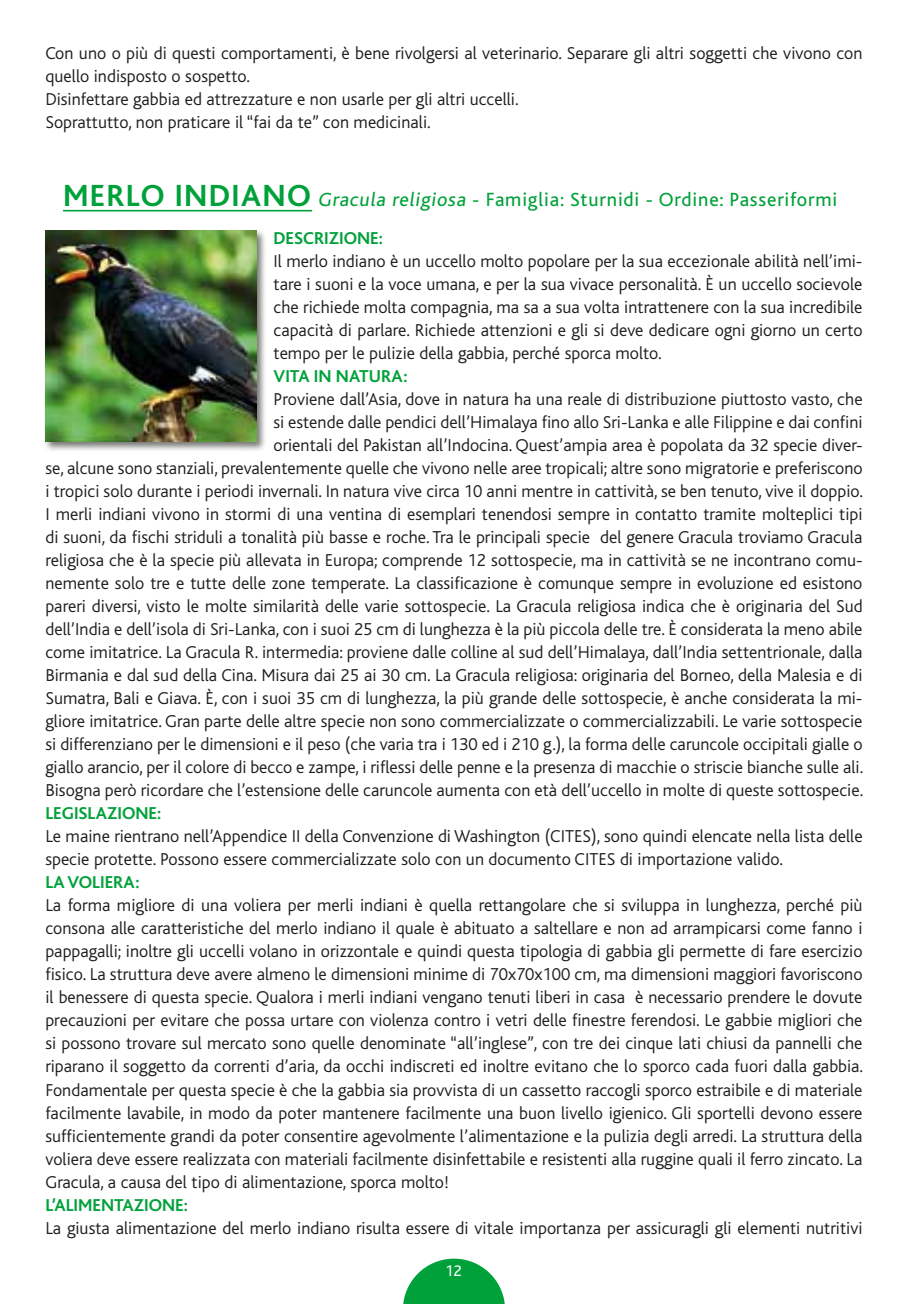
<style>
.page{position:relative;width:908px;height:1304px;background:#fff}
.page>*{position:absolute;margin:0;border:0;box-sizing:border-box;transform-origin:0 0}
.t1{font:700 32px "Bliss";color:#00a13a}
.t2{font:20px "Bliss";letter-spacing:.04em;color:#00a13a}
.t3{font:300 18px/23px "Bliss";color:#1d1d1b;text-align:justify}
.t4{font:700 18px "Bliss";letter-spacing:.16em;color:#00a13a}
.t5{font:16px "Bliss";color:#fff}
.s1{font-weight:700;font-size:32px}
</style>
<div class="page">
<svg style="left:403px;top:1259px;width:102px;height:45px"></svg>
<div style="left:43px;top:228px;width:223px;height:223px;background:#1d1d1b;opacity:.6"></div>
<img style="left:45px;top:231px;width:211px;height:210px">
<hr style="left:63px;top:210px;width:249px;height:1px;background:#00a13a">
<p class="t3" style="left:45px;top:42px;width:818px;text-align:left">Con uno o più di questi comportamenti, è bene rivolgersi al veterinario. Separare gli altri soggetti che vivono con quello indisposto o sospetto.<br>Disinfettare gabbia ed attrezzature e non usarle per gli altri uccelli.<br>Soprattutto, non praticare il “fai da te” con medicinali.</p>
<h1 class="t1" style="left:63px;top:179px;width:131px">MERLO INDIAN</h1>
<p class="t2" style="left:287px;top:189px;width:551px"><span class="s1">O</span> Gracula religiosa - Famiglia: Sturnidi - Ordine: Passeriformi</p>
<p class="t4" style="left:273px;top:229px;width:23px">DESCRIZIONE</p>
<p class="t4" style="left:379px;top:229px;width:6px">:</p>
<p class="t3" style="left:273px;top:250px;width:590px">Il merlo indiano è un uccello molto popolare per la sua eccezionale abilità nell’imi&shy;tare i suoni e la voce umana, e per la sua vivace personalità. È un uccello socievole che richiede molta compagnia, ma sa a sua volta intrattenere con la sua incredibile capacità di parlare. Richiede attenzioni e gli si deve dedicare ogni giorno un certo tempo per le pulizie della gabbia, perché sporca molto.</p>
<p class="t4" style="left:273px;top:367px;width:10px">VITA</p>
<p class="t4" style="left:314px;top:367px;width:34px">IN NATURA</p>
<p class="t4" style="left:403px;top:367px;width:6px">:</p>
<p class="t3" style="left:45px;top:388px;width:819px;text-align:right">Proviene dall’Asia, dove in natura ha una reale di distribuzione piuttosto vasto, che<br>si estende dalle pendici dell’Himalaya fino allo Sri-Lanka e alle Filippine e dai confini<br>orientali del Pakistan all’Indocina. Quest’ampia area è popolata da 32 specie diver-<br>se, alcune sono stanziali, prevalentemente quelle che vivono nelle aree tropicali; altre sono migratorie e preferiscono i tropici solo durante i periodi invernali. In natura vive circa 10 anni mentre in cattività, se ben tenuto, vive il doppio.<br>I merli indiani vivono in stormi di una ventina di esemplari tenendosi sempre in contatto tramite molteplici tipi di suoni, da fischi striduli a tonalità più basse e roche. Tra le principali specie del genere Gracula troviamo Gracula religiosa che è la specie più allevata in Europa; comprende 12 sottospecie, ma in cattività se ne incontrano comu&shy;nemente solo tre e tutte delle zone temperate. La classificazione è comunque sempre in evoluzione ed esistono pareri diversi, visto le molte similarità delle varie sottospecie. La Gracula religiosa indica che è originaria del Sud dell’India e dell’isola di Sri-Lanka, con i suoi 25 cm di lunghezza è la più piccola delle tre. È considerata la meno abile come imitatrice. La Gracula R. intermedia: proviene dalle colline al sud dell’Himalaya, dall’India settentrionale, dalla Birmania e dal sud della Cina. Misura dai 25 ai 30 cm. La Gracula religiosa: originaria del Borneo, della Malesia e di Sumatra, Bali e Giava. È, con i suoi 35 cm di lunghezza, la più grande delle sottospecie, è anche considerata la mi&shy;gliore imitatrice. Gran parte delle altre specie non sono commercializzate o commercializzabili. Le varie sottospecie si differenziano per le dimensioni e il peso (che varia tra i 130 ed i 210 g.), la forma delle caruncole occipitali gialle o giallo arancio, per il colore di becco e zampe, i riflessi delle penne e la presenza di macchie o striscie bianche sulle ali.<br>Bisogna però ricordare che l’estensione delle caruncole aumenta con età dell’uccello in molte di queste sottospecie.</p>
<p class="t4" style="left:45px;top:804px;width:62px">LEGISLAZIONE</p>
<p class="t4" style="left:157px;top:804px;width:6px">:</p>
<p class="t3" style="left:45px;top:825px;width:818px">Le maine rientrano nell’Appendice II della Convenzione di Washington (CITES), sono quindi elencate nella lista delle specie protette. Possono essere commercializzate solo con un documento CITES di importazione valido.</p>
<p class="t4" style="left:45px;top:873px;width:64px">LA VOLIERA</p>
<p class="t4" style="left:135px;top:873px;width:6px">:</p>
<p class="t3" style="left:45px;top:894px;width:819px">La forma migliore di una voliera per merli indiani è quella rettangolare che si sviluppa in lunghezza, perché più consona alle caratteristiche del merlo indiano il quale è abituato a saltellare e non ad arrampicarsi come fanno i pappagalli; inoltre gli uccelli volano in orizzontale e quindi questa tipologia di gabbia gli permette di fare esercizio fisico. La struttura deve avere almeno le dimensioni minime di 70x70x100 cm, ma dimensioni maggiori favoriscono il benessere di questa specie. Qualora i merli indiani vengano tenuti liberi in casa è necessario prendere le dovute precauzioni per evitare che possa urtare con violenza contro i vetri delle finestre ferendosi. Le gabbie migliori che si possono trovare sul mercato sono quelle denominate “all’inglese”, con tre dei cinque lati chiusi da pannelli che riparano il soggetto da correnti d’aria, da occhi indiscreti ed inoltre evitano che lo sporco cada fuori dalla gabbia.<br>Fondamentale per questa specie è che la gabbia sia provvista di un cassetto raccogli sporco estraibile e di materiale facilmente lavabile, in modo da poter mantenere facilmente una buon livello igienico. Gli sportelli devono essere sufficientemente grandi da poter consentire agevolmente l’alimentazione e la pulizia degli arredi. La struttura della voliera deve essere realizzata con materiali facilmente disinfettabile e resistenti alla ruggine quali il ferro zincato. La Gracula, a causa del tipo di alimentazione, sporca molto!</p>
<p class="t4" style="left:45px;top:1195px;width:39px">L’ALIMENTAZIONE</p>
<p class="t4" style="left:184px;top:1195px;width:6px">:</p>
<p class="t3" style="left:45px;top:1216px;width:818px">La giusta alimentazione del merlo indiano risulta essere di vitale importanza per assicuragli gli elementi nutritivi</p>
<p class="t5" style="left:445px;top:1262px;width:18px">12</p>
</div>
